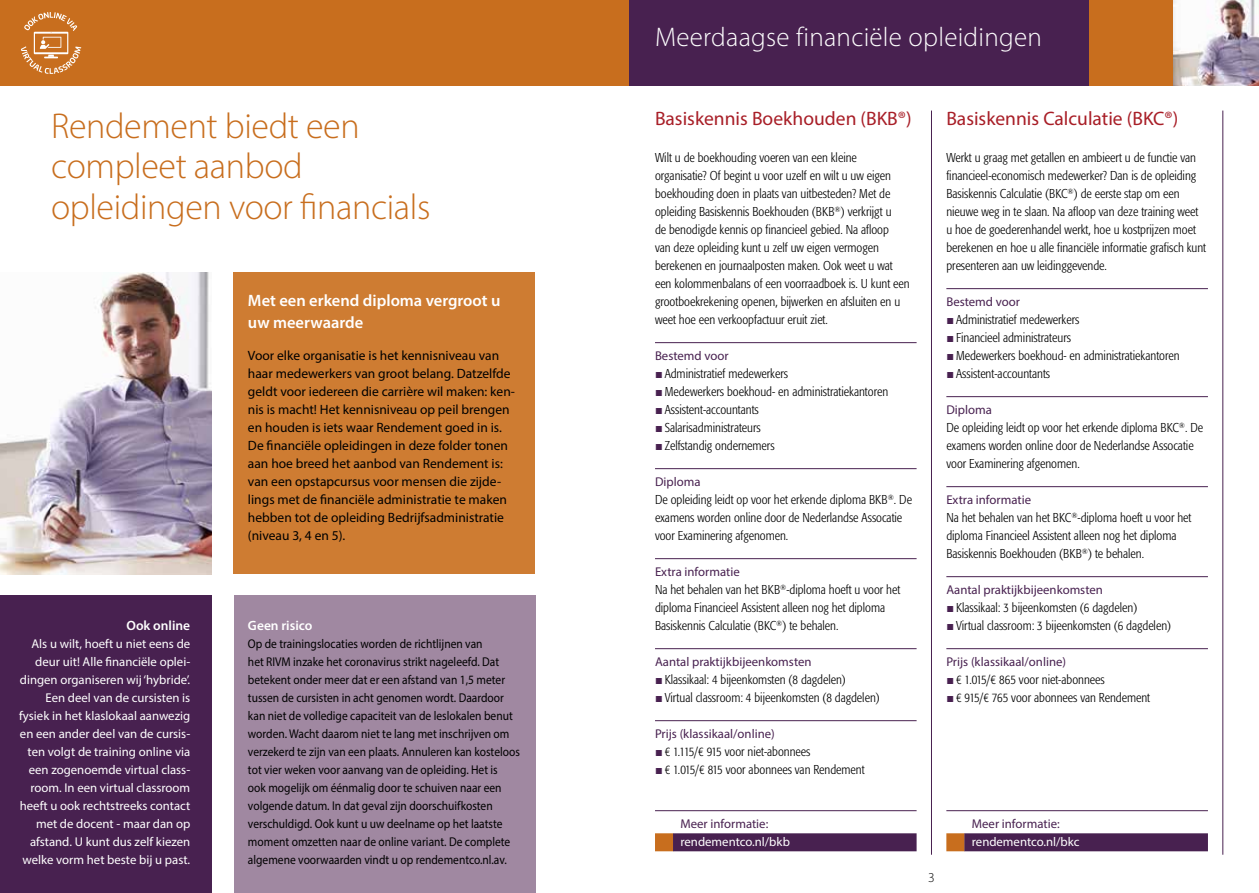
<style>
.page{position:relative;width:1259px;height:893px;background:#fff}
.page>*{position:absolute;margin:0;border:0;box-sizing:border-box;transform-origin:0 0}
.t1{font:300 36px/40.5px "Myriad Pro";letter-spacing:-.01em;color:#c86e1e}
.t2{font:300 27px "Myriad Pro";letter-spacing:.01em;color:#fff}
.t3{font:19.5px "Myriad Pro";color:#a81e27}
.t4{font:600 16.5px/21px "Myriad Pro";color:#fff}
.t5{font:13.5px/18px "Myriad Pro";color:#000}
.t6{font:600 13.5px "Myriad Pro";color:#fff}
.t7{font:300 13.5px "Myriad Pro";color:#000}
.t8{font:300 condensed 12.75px/18px "Formata";color:#000}
.t9{font:12.75px/18px "Myriad Pro";color:#000;scale:.9 1}
.t10{font:12.75px/18px "Myriad Pro";color:#fff;text-align:right}
.t11{font:12.75px "Myriad Pro";color:#482150}
.s1{font-family:"Arial GEO";font-weight:400;font-stretch:normal;color:#482150}
</style>
<div class="page">
<div style="left:0;top:0;width:1174px;height:85px;background:#c86e1e"></div>
<img style="left:0;top:272px;width:212px;height:302px">
<div style="left:0;top:595px;width:212px;height:298px;background:#482150"></div>
<div style="left:233px;top:272px;width:302px;height:302px;background:#ce7c32"></div>
<div style="left:234px;top:595px;width:302px;height:298px;background:#a088a1"></div>
<hr style="left:946px;top:288px;width:262px;height:1px;background:#482150">
<hr style="left:946px;top:396px;width:262px;height:1px;background:#482150">
<hr style="left:946px;top:486px;width:262px;height:1px;background:#482150">
<hr style="left:946px;top:576px;width:262px;height:1px;background:#482150">
<hr style="left:946px;top:648px;width:262px;height:1px;background:#482150">
<hr style="left:946px;top:810px;width:262px;height:1px;background:#482150">
<div style="left:946px;top:833px;width:18px;height:18px;background:#c86e1e"></div>
<div style="left:964px;top:833px;width:244px;height:18px;background:#482150"></div>
<hr style="left:655px;top:342px;width:261px;height:1px;background:#482150">
<hr style="left:655px;top:468px;width:261px;height:1px;background:#482150">
<hr style="left:655px;top:558px;width:261px;height:1px;background:#482150">
<hr style="left:655px;top:648px;width:261px;height:1px;background:#482150">
<hr style="left:655px;top:720px;width:261px;height:1px;background:#482150">
<hr style="left:655px;top:810px;width:261px;height:1px;background:#482150">
<div style="left:655px;top:833px;width:18px;height:18px;background:#c86e1e"></div>
<div style="left:673px;top:833px;width:243px;height:18px;background:#482150"></div>
<hr style="left:1222px;top:111px;width:1px;height:744px;background:#482150">
<hr style="left:931px;top:111px;width:1px;height:744px;background:#482150">
<img style="left:1174px;top:0;width:85px;height:85px">
<div style="left:629px;top:0;width:460px;height:85px;background:#482150"></div>
<svg style="left:21px;top:12px;width:60px;height:62px"></svg>
<h1 class="t1" style="left:51px;top:105px;width:381px">Rendement biedt een compleet aanbod opleidingen voor financials</h1>
<p class="t6" style="left:126px;top:617px;width:65px">Ook online</p>
<p class="t10" style="left:19px;top:635px;width:172px">Als u wilt, hoeft u niet eens de deur uit! Alle financiële oplei&shy;dingen organiseren wij ‘hybride’.<br>Een deel van de cursisten is fysiek in het klaslokaal aanwezig en een ander deel van de cursis&shy;ten volgt de training online via een zogenoemde virtual class&shy;room. In een virtual classroom heeft u ook rechtstreeks contact met de docent - maar dan op afstand. U kunt dus zelf kiezen welke vorm het beste bij u past.</p>
<p class="t4" style="left:248px;top:290px;width:254px">Met een erkend diploma vergroot u uw meerwaarde</p>
<p class="t5" style="left:248px;top:346px;width:268px">Voor elke organisatie is het kennisniveau van haar medewerkers van groot belang. Datzelfde geldt voor iedereen die carrière wil maken: ken&shy;nis is macht! Het kennisniveau op peil brengen en houden is iets waar Rendement goed in is.<br>De financiële opleidingen in deze folder tonen aan hoe breed het aanbod van Rendement is: van een opstapcursus voor mensen die zijde&shy;lings met de financiële administratie te maken hebben tot de opleiding Bedrijfsadministratie (niveau 3, 4 en 5).</p>
<p class="t6" style="left:248px;top:617px;width:66px">Geen risico</p>
<p class="t9" style="left:248px;top:635px;width:304px">Op de trainingslocaties worden de richtlijnen van<br>het RIVM inzake het coronavirus strikt nageleefd. Dat betekent onder meer dat er een afstand van 1,5 meter tussen de cursisten in acht genomen wordt. Daardoor kan niet de volledige capaciteit van de leslokalen benut worden. Wacht daarom niet te lang met inschrijven om verzekerd te zijn van een plaats. Annuleren kan kosteloos tot vier weken voor aanvang van de opleiding. Het is<br>ook mogelijk om éénmalig door te schuiven naar een volgende datum. In dat geval zijn doorschuifkosten verschuldigd. Ook kunt u uw deelname op het laatste moment omzetten naar de online variant. De complete algemene voorwaarden vindt u op rendementco.nl.av.</p>
<h2 class="t2" style="left:655px;top:21px;width:388px">Meerdaagse financiële opleidingen</h2>
<h3 class="t3" style="left:655px;top:107px;width:258px">Basiskennis Boekhouden (BKB®)</h3>
<p class="t8" style="left:655px;top:149px;width:256px">Wilt u de boekhouding voeren van een kleine organisatie? Of begint u voor uzelf en wilt u uw eigen boekhouding doen in plaats van uitbesteden? Met de opleiding Basiskennis Boekhouden (BKB<sup>®</sup>) verkrijgt u<br>de benodigde kennis op financieel gebied. Na afloop<br>van deze opleiding kunt u zelf uw eigen vermogen berekenen en journaalposten maken. Ook weet u wat een kolommenbalans of een voorraadboek is. U kunt een grootboekrekening openen, bijwerken en afsluiten en u weet hoe een verkoopfactuur eruit ziet.</p>
<p class="t11" style="left:655px;top:348px;width:75px">Bestemd voor</p>
<p class="t8" style="left:655px;top:365px;width:135px"><span class="s1">■</span> Administratief medewerkers</p>
<p class="t8" style="left:655px;top:383px;width:235px"><span class="s1">■</span> Medewerkers boekhoud- en administratiekantoren</p>
<p class="t8" style="left:655px;top:401px;width:105px"><span class="s1">■</span> Assistent-accountants</p>
<p class="t8" style="left:655px;top:419px;width:107px"><span class="s1">■</span> Salarisadministrateurs</p>
<p class="t8" style="left:655px;top:437px;width:121px"><span class="s1">■</span> Zelfstandig ondernemers</p>
<p class="t11" style="left:655px;top:474px;width:47px">Diploma</p>
<p class="t8" style="left:655px;top:491px;width:258px">De opleiding leidt op voor het erkende diploma BKB<sup>®</sup>. De examens worden online door de Nederlandse Assocatie voor Examinering afgenomen.</p>
<p class="t11" style="left:655px;top:564px;width:86px">Extra informatie</p>
<p class="t8" style="left:655px;top:581px;width:247px">Na het behalen van het BKB<sup>®</sup>-diploma hoeft u voor het diploma Financieel Assistent alleen nog het diploma<br>Basiskennis Calculatie (BKC<sup>®</sup>) te behalen.</p>
<p class="t11" style="left:655px;top:654px;width:158px">Aantal praktijkbijeenkomsten</p>
<p class="t8" style="left:655px;top:671px;width:192px"><span class="s1">■</span> Klassikaal: 4 bijeenkomsten (8 dagdelen)</p>
<p class="t8" style="left:655px;top:689px;width:226px"><span class="s1">■</span> Virtual classroom: 4 bijeenkomsten (8 dagdelen)</p>
<p class="t11" style="left:655px;top:726px;width:121px">Prijs (klassikaal/online)</p>
<p class="t8" style="left:655px;top:743px;width:157px"><span class="s1">■</span> € 1.115/€ 915 voor niet-abonnees</p>
<p class="t8" style="left:655px;top:761px;width:211px"><span class="s1">■</span> € 1.015/€ 815 voor abonnees van Rendement</p>
<p class="t11" style="left:680px;top:816px;width:89px">Meer informatie:</p>
<p class="t10" style="left:680px;top:833px;width:111px">rendementco.nl/bkb</p>
<h3 class="t3" style="left:946px;top:107px;width:233px">Basiskennis Calculatie (BKC®)</h3>
<p class="t8" style="left:946px;top:149px;width:261px">Werkt u graag met getallen en ambieert u de functie van financieel-economisch medewerker? Dan is de opleiding Basiskennis Calculatie (BKC<sup>®</sup>) de eerste stap om een nieuwe weg in te slaan. Na afloop van deze training weet u hoe de goederenhandel werkt, hoe u kostprijzen moet berekenen en hoe u alle financiële informatie grafisch kunt presenteren aan uw leidinggevende.</p>
<p class="t11" style="left:946px;top:294px;width:75px">Bestemd voor</p>
<p class="t8" style="left:946px;top:311px;width:135px"><span class="s1">■</span> Administratief medewerkers</p>
<p class="t8" style="left:946px;top:329px;width:126px"><span class="s1">■</span> Financieel administrateurs</p>
<p class="t8" style="left:946px;top:347px;width:235px"><span class="s1">■</span> Medewerkers boekhoud- en administratiekantoren</p>
<p class="t8" style="left:946px;top:365px;width:105px"><span class="s1">■</span> Assistent-accountants</p>
<p class="t11" style="left:946px;top:402px;width:47px">Diploma</p>
<p class="t8" style="left:946px;top:419px;width:258px">De opleiding leidt op voor het erkende diploma BKC<sup>®</sup>. De examens worden online door de Nederlandse Assocatie voor Examinering afgenomen.</p>
<p class="t11" style="left:946px;top:492px;width:86px">Extra informatie</p>
<p class="t8" style="left:946px;top:509px;width:247px">Na het behalen van het BKC<sup>®</sup>-diploma hoeft u voor het diploma Financieel Assistent alleen nog het diploma<br>Basiskennis Boekhouden (BKB<sup>®</sup>) te behalen.</p>
<p class="t11" style="left:946px;top:582px;width:158px">Aantal praktijkbijeenkomsten</p>
<p class="t8" style="left:946px;top:599px;width:192px"><span class="s1">■</span> Klassikaal: 3 bijeenkomsten (6 dagdelen)</p>
<p class="t8" style="left:946px;top:617px;width:226px"><span class="s1">■</span> Virtual classroom: 3 bijeenkomsten (6 dagdelen)</p>
<p class="t11" style="left:946px;top:654px;width:121px">Prijs (klassikaal/online)</p>
<p class="t8" style="left:946px;top:671px;width:160px"><span class="s1">■</span> € 1.015/€ 865 voor niet-abonnees</p>
<p class="t8" style="left:946px;top:689px;width:205px"><span class="s1">■</span> € 915/€ 765 voor abonnees van Rendement</p>
<p class="t7" style="left:928px;top:869px;width:8px">3</p>
<p class="t11" style="left:972px;top:816px;width:89px">Meer informatie:</p>
<p class="t10" style="left:972px;top:833px;width:109px">rendementco.nl/bkc</p>
</div>
